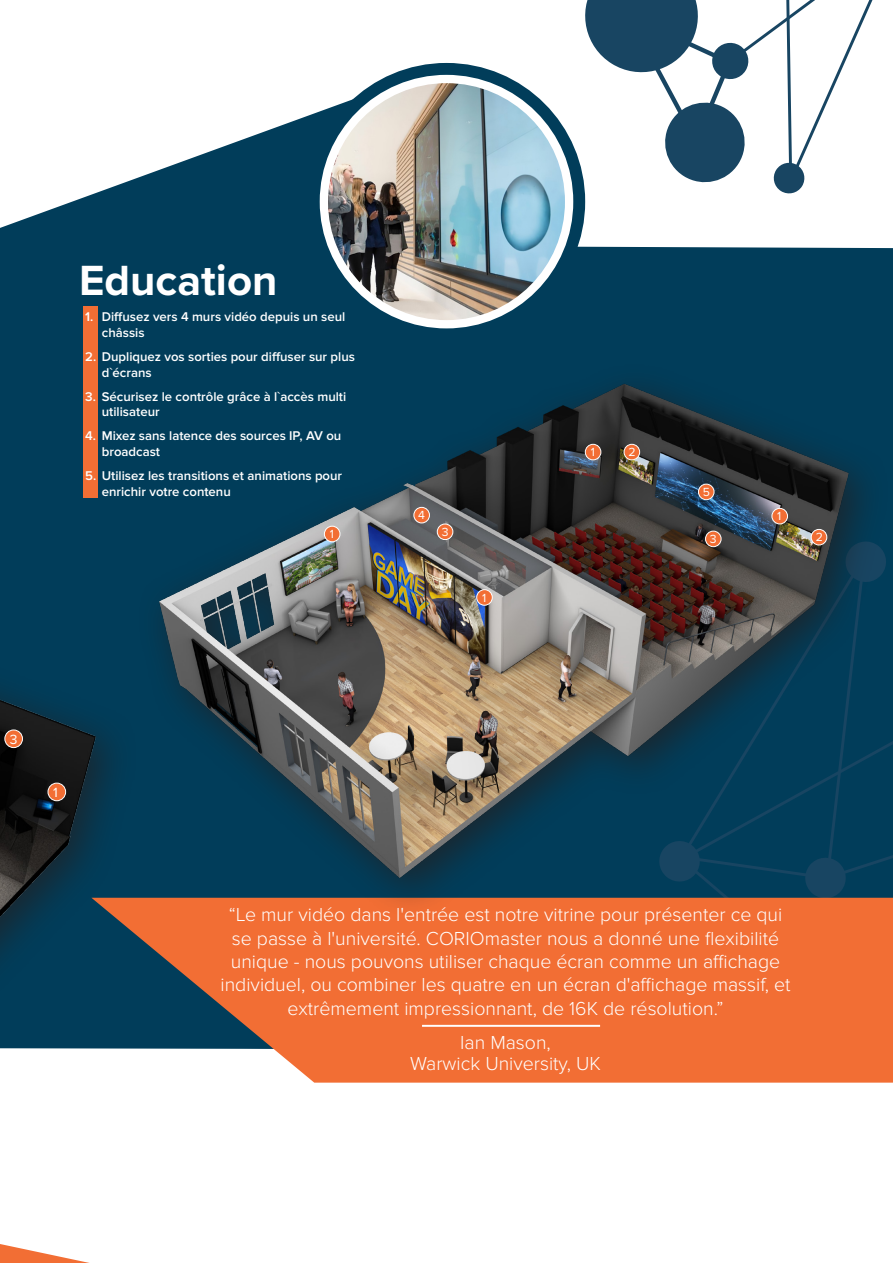
<style>
.page{position:relative;width:893px;height:1263px;background:#fff}
.page>*{position:absolute;margin:0;border:0;box-sizing:border-box;transform-origin:0 0}
.Headline_Table{font:700 43.8px "Proxima Nova";color:#fff}
.Light_Sub_Header{font:300 19.5px/23.4px "Proxima Nova";color:#fff;text-align:center}
.t1{font:13.8px "Proxima Nova";color:#fff}
.t2{font:600 13.2px/15.8px "Proxima Nova";color:#fff}
.t3{font:12.15px "Proxima Nova";color:#fff}
</style>
<div class="page">
<svg style="left:0;top:70px;width:507px;height:174px"></svg>
<div style="left:308px;top:63px;width:277px;height:277px;border:32px solid #013d5a;border-radius:50%"></div>
<svg style="left:0;top:1244px;width:90px;height:19px"></svg>
<div style="left:0;top:244px;width:893px;height:113px;background:#013d5a"></div>
<div style="left:239px;top:906px;width:654px;height:177px;background:#f26e34"></div>
<img style="left:324px;top:79px;width:245px;height:245px;border-radius:123px">
<div style="left:320px;top:75px;width:253px;height:253px;border:8px solid #fff;border-radius:50%"></div>
<svg style="left:577px;top:0;width:296px;height:196px"></svg>
<div style="left:83px;top:306px;width:15px;height:192px;background:#f26e34"></div>
<img style="left:0;top:357px;width:893px;height:549px">
<div style="left:324px;top:526px;width:16px;height:16px;background:#f26e34;border-radius:50%"></div>
<div style="left:324px;top:526px;width:16px;height:16px;border:1px solid #fff;border-radius:50%"></div>
<div style="left:477px;top:590px;width:15px;height:15px;background:#f26e34;border-radius:50%"></div>
<div style="left:477px;top:589px;width:15px;height:16px;border:1px solid #fff;border-radius:50%"></div>
<div style="left:772px;top:508px;width:15px;height:16px;background:#f26e34;border-radius:50%"></div>
<div style="left:772px;top:508px;width:16px;height:16px;border:1px solid #fff;border-radius:50%"></div>
<div style="left:585px;top:444px;width:16px;height:16px;background:#f26e34;border-radius:50%"></div>
<div style="left:585px;top:444px;width:16px;height:16px;border:1px solid #fff;border-radius:50%"></div>
<div style="left:437px;top:524px;width:16px;height:16px;background:#f26e34;border-radius:50%"></div>
<div style="left:437px;top:524px;width:16px;height:16px;border:1px solid #fff;border-radius:50%"></div>
<div style="left:414px;top:507px;width:15px;height:16px;background:#f26e34;border-radius:50%"></div>
<div style="left:414px;top:507px;width:16px;height:16px;border:1px solid #fff;border-radius:50%"></div>
<div style="left:698px;top:484px;width:16px;height:16px;background:#f26e34;border-radius:50%"></div>
<div style="left:698px;top:484px;width:16px;height:16px;border:1px solid #fff;border-radius:50%"></div>
<div style="left:705px;top:531px;width:16px;height:16px;background:#f26e34;border-radius:50%"></div>
<div style="left:705px;top:531px;width:16px;height:16px;border:1px solid #fff;border-radius:50%"></div>
<div style="left:624px;top:444px;width:16px;height:16px;background:#f26e34;border-radius:50%"></div>
<div style="left:624px;top:444px;width:16px;height:16px;border:1px solid #fff;border-radius:50%"></div>
<div style="left:811px;top:529px;width:16px;height:16px;background:#f26e34;border-radius:50%"></div>
<div style="left:811px;top:529px;width:16px;height:16px;border:1px solid #fff;border-radius:50%"></div>
<div style="left:0;top:594px;width:139px;height:553px;background:#231f20;opacity:.75"></div>
<img style="left:0;top:610px;width:239px;height:504px">
<div style="left:5px;top:730px;width:17px;height:18px;background:#f26e34;border-radius:50%"></div>
<div style="left:5px;top:730px;width:18px;height:18px;border:1px solid #fff;border-radius:50%"></div>
<div style="left:48px;top:783px;width:18px;height:18px;background:#f26e34;border-radius:50%"></div>
<div style="left:48px;top:783px;width:18px;height:18px;border:1px solid #fff;border-radius:50%"></div>
<hr style="left:422px;top:1025px;width:178px;height:2px;background:#fff">
<p class="Headline_Table" style="left:79px;top:248px;width:200px">Education</p>
<p class="t2" style="left:102px;top:309px;width:245px;text-indent:-17px">1. Diffusez vers 4 murs vidéo depuis un seul châssis</p>
<p class="t2" style="left:102px;top:349px;width:255px;text-indent:-17px">2. Dupliquez vos sorties pour diffuser sur plus d`écrans</p>
<p class="t2" style="left:102px;top:389px;width:246px;text-indent:-17px">3. Sécurisez le contrôle grâce à l`accès multi utilisateur</p>
<p class="t2" style="left:102px;top:428px;width:241px;text-indent:-17px">4. Mixez sans latence des sources IP, AV ou broadcast</p>
<p class="t2" style="left:102px;top:468px;width:242px;text-indent:-17px">5. Utilisez les transitions et animations pour enrichir votre contenu</p>
<p class="t3" style="left:330px;top:527px;width:6px">1</p>
<p class="t3" style="left:418px;top:508px;width:8px">4</p>
<p class="t3" style="left:442px;top:525px;width:8px">3</p>
<p class="t3" style="left:482px;top:591px;width:6px">1</p>
<p class="t3" style="left:591px;top:445px;width:6px">1</p>
<p class="t3" style="left:628px;top:445px;width:9px">2</p>
<p class="t3" style="left:703px;top:485px;width:9px">5</p>
<p class="t3" style="left:710px;top:532px;width:8px">3</p>
<p class="t3" style="left:777px;top:509px;width:6px">1</p>
<p class="t3" style="left:816px;top:530px;width:9px">2</p>
<p class="t1" style="left:10px;top:731px;width:9px">3</p>
<p class="t1" style="left:53px;top:784px;width:6px">1</p>
<p class="Light_Sub_Header" style="left:221px;top:903px;width:571px">“Le mur vidéo dans l'entrée est notre vitrine pour présenter ce qui se passe à l'université. CORIOmaster nous a donné une flexibilité unique - nous pouvons utiliser chaque écran comme un affichage individuel, ou combiner les quatre en un écran d'affichage massif, et extrêmement impressionnant, de 16K de résolution.”</p>
<p class="Light_Sub_Header" style="left:460px;top:1031px;width:92px">Ian Mason,</p>
<p class="Light_Sub_Header" style="left:410px;top:1052px;width:192px">Warwick University, UK</p>
</div>
